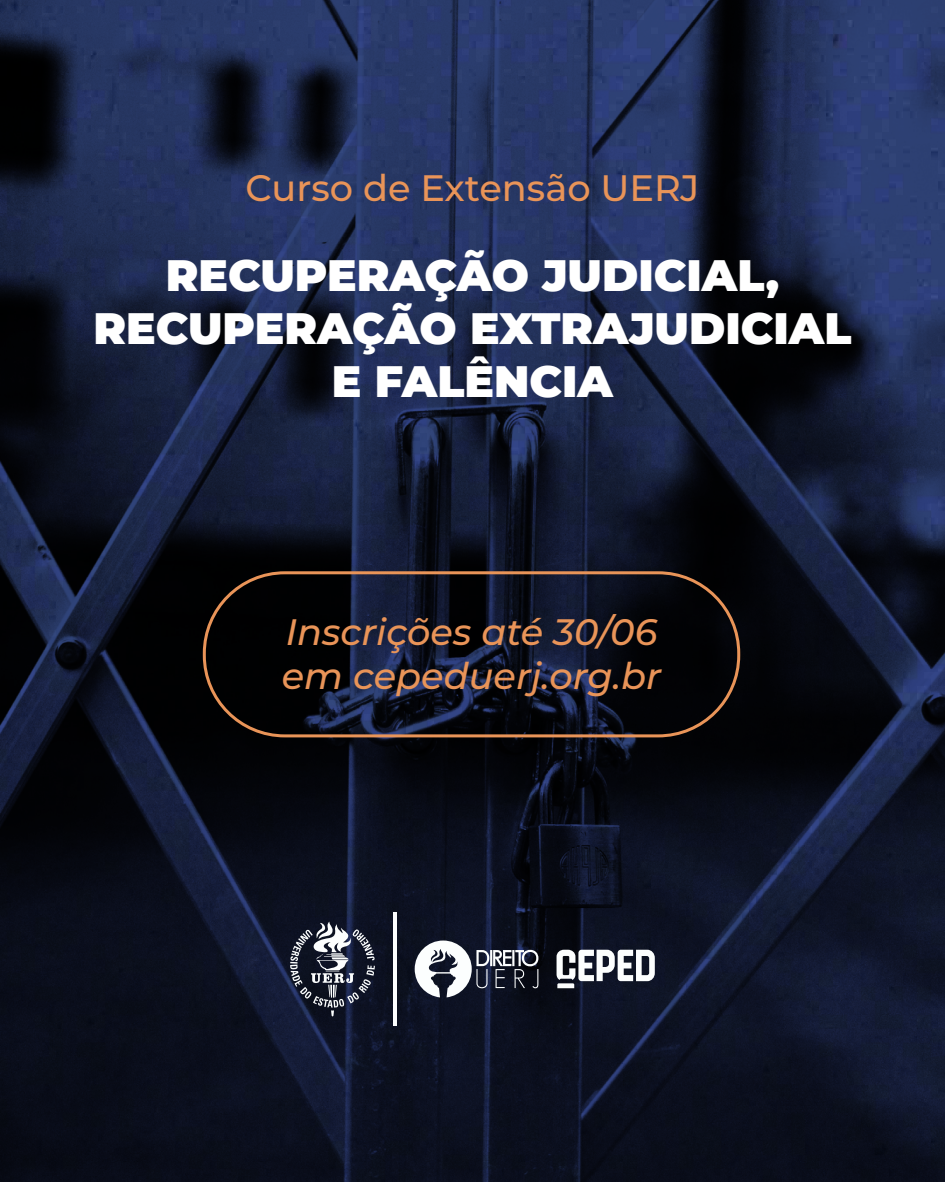
<style>
.page{position:relative;width:945px;height:1182px;background:#fff}
.page>*{position:absolute;margin:0;border:0;box-sizing:border-box;transform-origin:0 0}
.t1{font:900 44.01px/52.8px "Montserrat";color:#fff;text-align:center}
.t2{font:italic 500 36.75px/44.1px "Montserrat";color:#e99458}
.t3{font:500 36.75px "Montserrat";color:#e99458}
</style>
<div class="page">
<img style="left:0;top:0;width:945px;height:1181px">
<svg style="left:557px;top:949px;width:98px;height:39px"></svg>
<svg style="left:290px;top:921px;width:85px;height:95px;background:#414656"></svg>
<hr style="left:393px;top:911px;width:4px;height:114px;background:#fcfefe">
<svg style="left:415px;top:940px;width:123px;height:57px"></svg>
<div style="left:203px;top:571px;width:537px;height:166px;border:3px solid #e99458;border-radius:80px"></div>
<p class="t3" style="left:246px;top:163px;width:455px">Curso de Extensão UERJ</p>
<p class="t1" style="left:93px;top:248px;width:760px">RECUPERAÇÃO JUDICIAL,<br>RECUPERAÇÃO EXTRAJUDICIAL<br>E FALÊNCIA</p>
<p class="t2" style="left:282px;top:609px;width:381px">Inscrições até 30/06 em cepeduerj.org.br</p>
</div>
